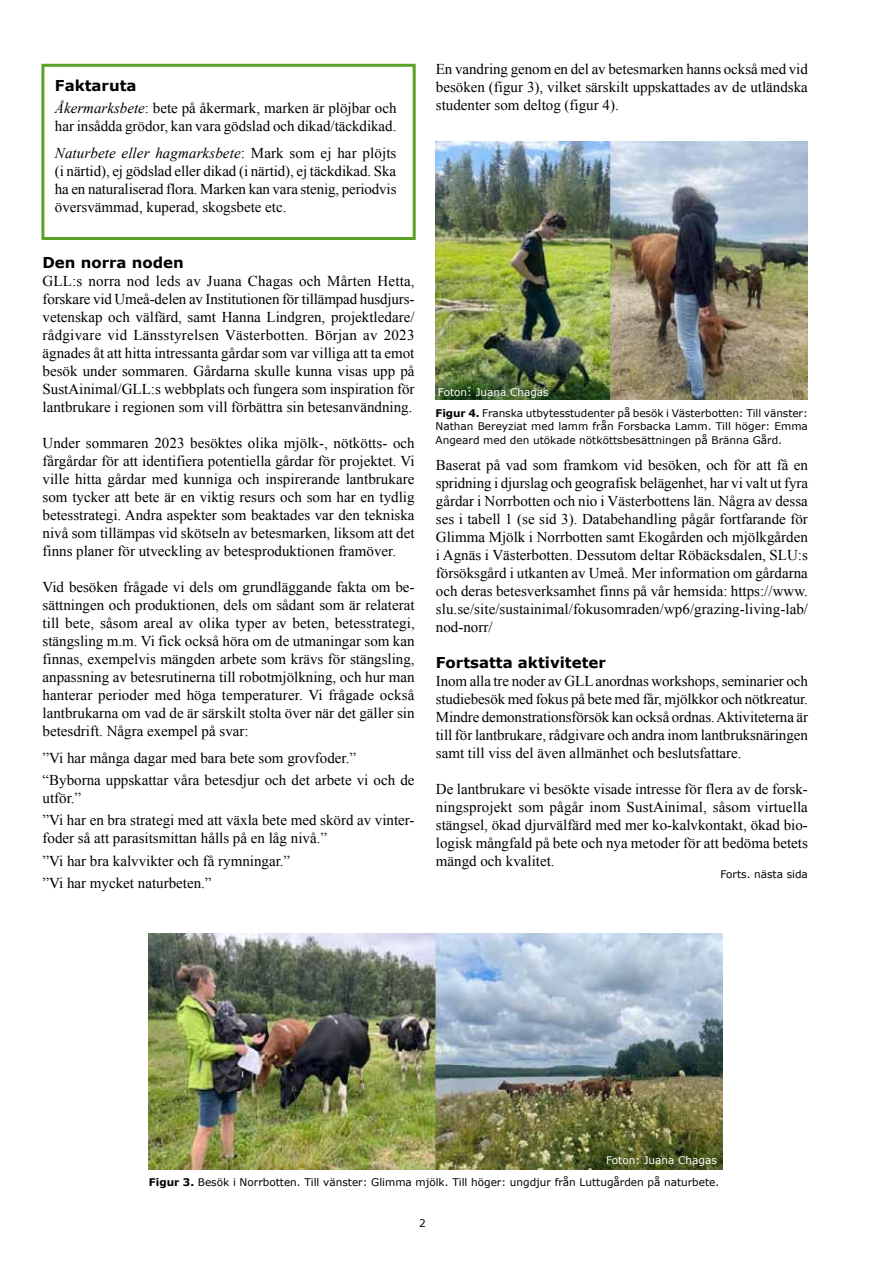
<style>
.page{position:relative;width:893px;height:1263px;background:#fff}
.page>*{position:absolute;margin:0;border:0;box-sizing:border-box;transform-origin:0 0}
.t1{font:15px/18px "Times New Roman";color:#000;text-align:justify}
.t2{font:700 15px "Verdana";color:#000}
.t3{font:10.5px/13.5px "Verdana";color:#000;text-align:justify}
.t4{font:10.5px "Verdana";color:#fff}
.s1{font-style:italic}
.s2{font-weight:700}
</style>
<div class="page">
<div style="left:41px;top:64px;width:375px;height:176px;background:#fff;border:3px solid #5ba128"></div>
<img style="left:149px;top:933px;width:574px;height:236px">
<img style="left:436px;top:141px;width:372px;height:258px">
<p class="t2" style="left:55px;top:75px;width:83px">Faktaruta</p>
<p class="t1" style="left:55px;top:99px;width:343px"><span class="s1">Åkermarksbete</span>: bete på åkermark, marken är plöjbar och har insådda grödor, kan vara gödslad och dikad/täckdikad.</p>
<p class="t1" style="left:55px;top:143px;width:343px"><span class="s1">Naturbete eller hagmarksbete</span>: Mark som ej har plöjts (i närtid), ej gödslad eller dikad (i närtid), ej täckdikad. Ska ha en naturaliserad flora. Marken kan vara stenig, periodvis översvämmad, kuperad, skogsbete etc.</p>
<p class="t2" style="left:43px;top:252px;width:143px">Den norra noden</p>
<p class="t1" style="left:43px;top:272px;width:374px">GLL:s norra nod leds av Juana Chagas och Mårten Hetta, forskare vid Umeå-delen av Institutionen för tillämpad husdjurs&shy;vetenskap och välfärd, samt Hanna Lindgren, projektledare/ rådgivare vid Länsstyrelsen Västerbotten. Början av 2023 ägnades åt att hitta intressanta gårdar som var villiga att ta emot besök under sommaren. Gårdarna skulle kunna visas upp på SustAinimal/GLL:s webbplats och fungera som inspiration för lantbrukare i regionen som vill förbättra sin betesanvändning.</p>
<p class="t1" style="left:43px;top:434px;width:374px">Under sommaren 2023 besöktes olika mjölk-, nötkötts- och fårgårdar för att identifiera potentiella gårdar för projektet. Vi ville hitta gårdar med kunniga och inspirerande lantbrukare som tycker att bete är en viktig resurs och som har en tydlig betesstrategi. Andra aspekter som beaktades var den tekniska nivå som tillämpas vid skötseln av betesmarken, liksom att det finns planer för utveckling av betesproduktionen framöver.</p>
<p class="t1" style="left:43px;top:578px;width:374px">Vid besöken frågade vi dels om grundläggande fakta om be&shy;sättningen och produktionen, dels om sådant som är relaterat till bete, såsom areal av olika typer av beten, betesstrategi, stängsling m.m. Vi fick också höra om de utmaningar som kan finnas, exempelvis mängden arbete som krävs för stängsling, anpassning av betesrutinerna till robotmjölkning, och hur man hanterar perioder med höga temperaturer. Vi frågade också lantbrukarna om vad de är särskilt stolta över när det gäller sin betesdrift. Några exempel på svar:</p>
<p class="t1" style="left:43px;top:747px;width:374px;line-height:22.2px">”Vi har många dagar med bara bete som grovfoder.” “Byborna uppskattar våra betesdjur och det arbete vi och de</p>
<p class="t1" style="left:43px;top:787px;width:374px;line-height:22.2px">utför.”<br>”Vi har en bra strategi med att växla bete med skörd av vinter-</p>
<p class="t1" style="left:43px;top:827px;width:286px;line-height:22.2px;text-align:left">foder så att parasitsmittan hålls på en låg nivå.” ”Vi har bra kalvvikter och få rymningar.”<br>”Vi har mycket naturbeten.”</p>
<p class="t1" style="left:436px;top:60px;width:374px">En vandring genom en del av betesmarken hanns också med vid besöken (figur 3), vilket särskilt uppskattades av de utländska studenter som deltog (figur 4).</p>
<p class="t4" style="left:438px;top:385px;width:112px">Foton: Juana Chagas</p>
<p class="t3" style="left:436px;top:406px;width:374px"><span class="s2">Figur 4.</span> Franska utbytesstudenter på besök i Västerbotten: Till vänster:<br>Nathan Bereyziat med lamm från Forsbacka Lamm. Till höger: Emma Angeard med den utökade nötköttsbesättningen på Bränna Gård.</p>
<p class="t1" style="left:436px;top:456px;width:374px">Baserat på vad som framkom vid besöken, och för att få en spridning i djurslag och geografisk belägenhet, har vi valt ut fyra gårdar i Norrbotten och nio i Västerbottens län. Några av dessa ses i tabell 1 (se sid 3). Databehandling pågår fortfarande för Glimma Mjölk i Norrbotten samt Ekogården och mjölkgården i Agnäs i Västerbotten. Dessutom deltar Röbäcksdalen, SLU:s försöksgård i utkanten av Umeå. Mer information om gårdarna och deras betesverksamhet finns på vår hemsida: https://www. slu.se/site/sustainimal/fokusomraden/wp6/grazing-living-lab/ nod-norr/</p>
<p class="t2" style="left:436px;top:652px;width:172px">Fortsatta aktiviteter</p>
<p class="t1" style="left:436px;top:672px;width:374px">Inom alla tre noder av GLL anordnas workshops, seminarier och studiebesök med fokus på bete med får, mjölkkor och nötkreatur.<br>Mindre demonstrationsförsök kan också ordnas. Aktiviteterna är till för lantbrukare, rådgivare och andra inom lantbruksnäringen samt till viss del även allmänhet och beslutsfattare.</p>
<p class="t1" style="left:436px;top:780px;width:374px">De lantbrukare vi besökte visade intresse för flera av de forsk&shy;ningsprojekt som pågår inom SustAinimal, såsom virtuella stängsel, ökad djurvälfärd med mer ko-kalvkontakt, ökad bio&shy;logisk mångfald på bete och nya metoder för att bedöma betets mängd och kvalitet.</p>
<p class="t3" style="left:720px;top:868px;width:89px">Forts. nästa sida</p>
<p class="t4" style="left:606px;top:1153px;width:112px">Foton: Juana Chagas</p>
<p class="t3" style="left:149px;top:1175px;width:572px"><span class="s2">Figur 3.</span> Besök i Norrbotten. Till vänster: Glimma mjölk. Till höger: ungdjur från Luttugården på naturbete.</p>
<p class="t3" style="left:419px;top:1216px;width:8px">2</p>
</div>
